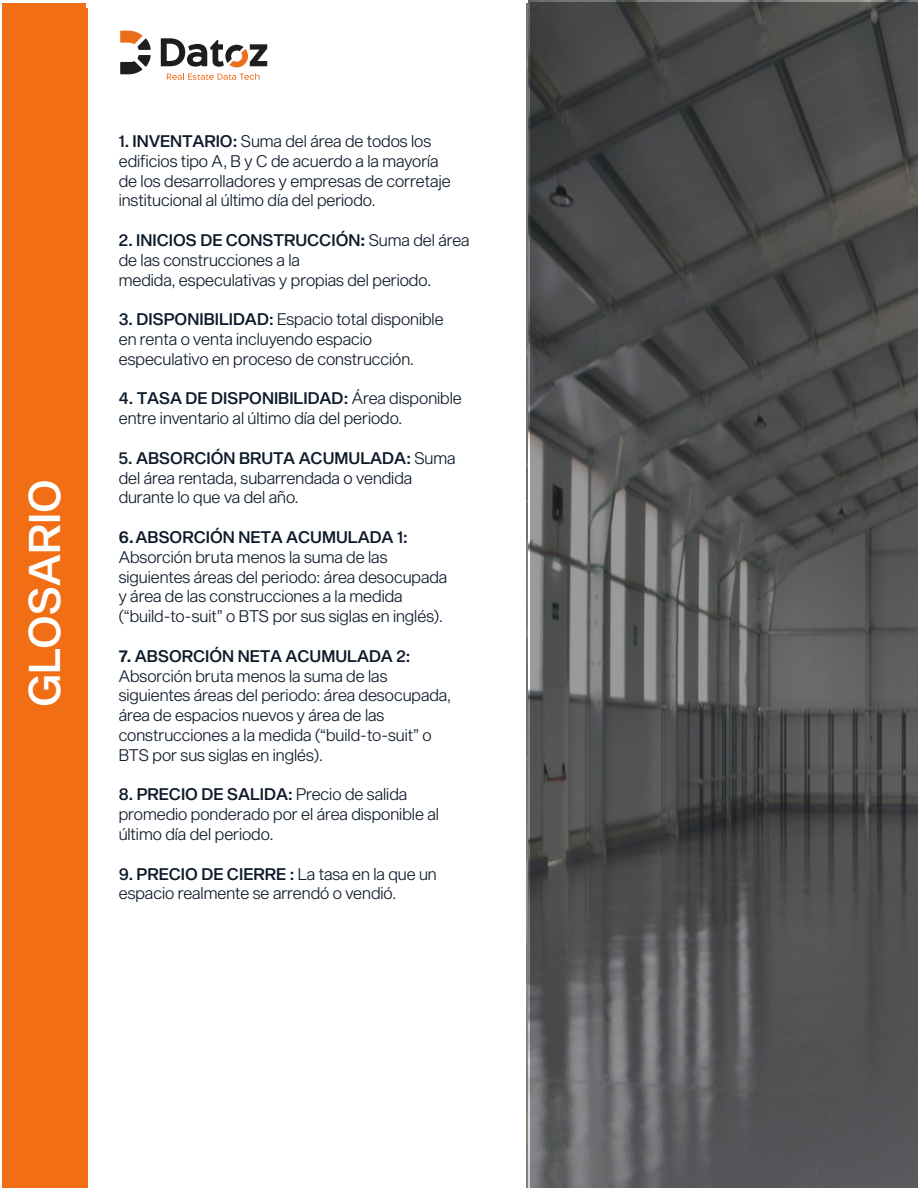
<style>
.page{position:relative;width:918px;height:1188px;background:#fff}
.page>*{position:absolute;margin:0;border:0;box-sizing:border-box;transform-origin:0 0}
.t1{font:43.5px "Sequel Sans Medium Head";color:#fff}
.t2{font:16.5px/19.8px "Sequel Sans Light Head";color:#0e1a2a}
.t3{font:16.5px "Sequel Sans Medium Head";color:#0e1a2a}
.s1{font-family:"Sequel Sans Medium Head"}
.s2{font-family:"Sequel Sans Semi Bold Head"}
.s3{font-family:"Sequel Sans Light Head"}
</style>
<div class="page">
<div style="left:4px;top:8px;width:84px;height:1180px;background:#f26e14"></div>
<div style="left:2px;top:3px;width:83px;height:1185px;background:#f26e14"></div>
<svg style="left:530px;top:2px;width:388px;height:1186px;background:#515152"></svg>
<svg style="left:120px;top:31px;width:31px;height:43px"></svg>
<svg style="left:161px;top:38px;width:106px;height:29px"></svg>
<svg style="left:167px;top:73px;width:93px;height:7px"></svg>
<h1 class="t1" style="left:14px;top:707px;width:229px;rotate:-90deg">GLOSARIO</h1>
<p class="t2" style="left:119px;top:132px;width:333px"><span class="s1">1. INVENTARIO:</span> Suma del área de todos los edificios tipo A, B y C de acuerdo a la mayoría de los desarrolladores y empresas de corretaje institucional al último día del periodo.</p>
<p class="t3" style="left:119px;top:228px;width:352px">2. INICIOS DE CONSTRUCCIÓN<span class="s2">:</span> <span class="s3">Suma del área</span></p>
<p class="t2" style="left:119px;top:251px;width:314px">de las construcciones a la<br>medida, especulativas y propias del periodo.</p>
<p class="t2" style="left:119px;top:310px;width:327px"><span class="s1">3. DISPONIBILIDAD:</span> Espacio total disponible en renta o venta incluyendo espacio especulativo en proceso de construcción.</p>
<p class="t3" style="left:119px;top:387px;width:345px">4. TASA DE DISPONIBILIDAD: <span class="s3">Área disponible</span></p>
<p class="t2" style="left:119px;top:409px;width:285px">entre inventario al último día del periodo.</p>
<p class="t3" style="left:119px;top:446px;width:338px">5. ABSORCIÓN BRUTA ACUMULADA: <span class="s3">Suma</span></p>
<p class="t2" style="left:119px;top:468px;width:295px">del área rentada, subarrendada o vendida durante lo que va del año.</p>
<p class="t3" style="left:119px;top:525px;width:290px"><span class="s2">6.</span> ABSORCIÓN NETA ACUMULADA 1:</p>
<p class="t2" style="left:119px;top:548px;width:330px">Absorción bruta menos la suma de las siguientes áreas del periodo: área desocupada y área de las construcciones a la medida (“build-to-suit” o BTS por sus siglas en inglés).</p>
<p class="t3" style="left:119px;top:644px;width:293px"><span class="s2">7.</span> ABSORCIÓN NETA ACUMULADA 2:</p>
<p class="t2" style="left:119px;top:666px;width:334px">Absorción bruta menos la suma de las siguientes áreas del periodo: área desocupada, área de espacios nuevos y área de las construcciones a la medida (“build-to-suit” o BTS por sus siglas en inglés).</p>
<p class="t3" style="left:119px;top:783px;width:290px">8. PRECIO DE SALIDA: <span class="s3">Precio de salida</span></p>
<p class="t2" style="left:119px;top:805px;width:322px">promedio ponderado por el área disponible al último día del periodo.</p>
<p class="t3" style="left:119px;top:862px;width:320px">9. PRECIO DE CIERRE : <span class="s3">La tasa en la que un</span></p>
<p class="t2" style="left:119px;top:884px;width:279px">espacio realmente se arrendó o vendió.</p>
</div>
